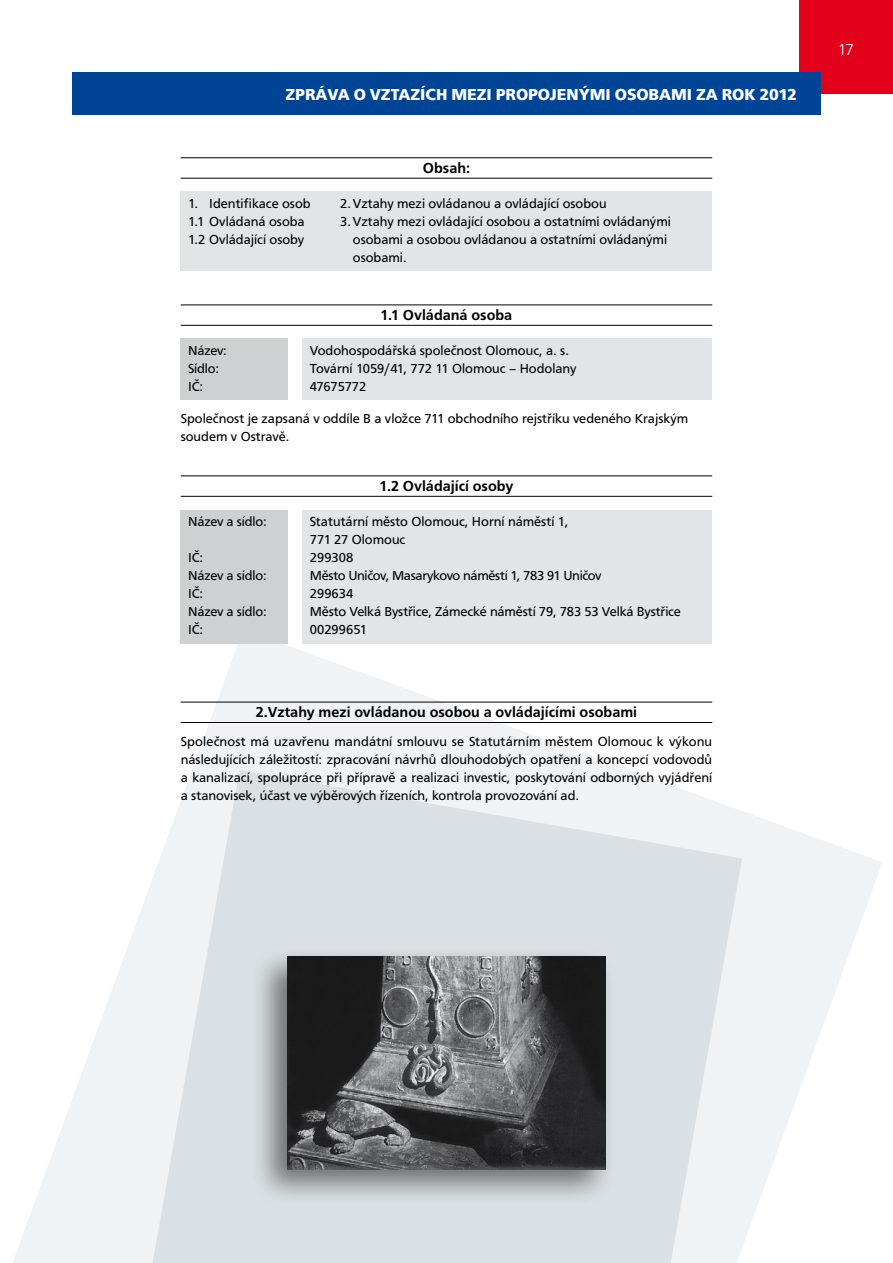
<style>
.page{position:relative;width:893px;height:1263px;background:#fff}
.page>*{position:absolute;margin:0;border:0;box-sizing:border-box;transform-origin:0 0}
.t1{font:700 16.5px "Frutus TEE";letter-spacing:-.005em;color:#fff}
.t2{font:16.5px "Frutus TEE Ligh";color:#fff}
.t3{font:500 15px "Frutus TEE";color:#000}
.t4{font:13.5px/18px "Frutus TEE";color:#000}
</style>
<div class="page">
<svg style="left:13px;top:629px;width:869px;height:634px"></svg>
<svg style="left:153px;top:770px;width:589px;height:493px;fill:#dae0e3"></svg>
<div style="left:249px;top:944px;width:376px;height:270px;background:#000;opacity:.5"></div>
<img style="left:287px;top:957px;width:319px;height:212px">
<div style="left:799px;top:0;width:94px;height:94px;background:#e2001a"></div>
<div style="left:181px;top:192px;width:531px;height:79px;background:#e3e4e5"></div>
<hr style="left:181px;top:157px;width:531px;height:1px;background:#000">
<hr style="left:181px;top:178px;width:531px;height:1px;background:#000">
<hr style="left:181px;top:304px;width:531px;height:1px;background:#000">
<hr style="left:181px;top:325px;width:531px;height:1px;background:#000">
<hr style="left:181px;top:475px;width:531px;height:1px;background:#000">
<hr style="left:181px;top:496px;width:531px;height:1px;background:#000">
<div style="left:303px;top:339px;width:409px;height:61px;background:#e3e4e5"></div>
<div style="left:181px;top:339px;width:107px;height:61px;background:#cfd0d2"></div>
<div style="left:303px;top:510px;width:409px;height:134px;background:#e3e4e5"></div>
<div style="left:181px;top:510px;width:107px;height:134px;background:#cfd0d2"></div>
<hr style="left:181px;top:702px;width:531px;height:1px;background:#000">
<hr style="left:181px;top:722px;width:531px;height:1px;background:#000">
<div style="left:72px;top:72px;width:749px;height:43px;background:#004595"></div>
<p class="t1" style="left:286px;top:85px;width:513px">ZPRÁVA O VZTAZÍCH MEZI PROPOJENÝMI OSOBAMI ZA ROK 2012</p>
<p class="t3" style="left:423px;top:159px;width:49px">Obsah:</p>
<p class="t4" style="left:188px;top:195px;width:124px">1. Identifikace osob<br>1.1 Ovládaná osoba<br>1.2 Ovládající osoby</p>
<p class="t4" style="left:340px;top:195px;width:268px">2.Vztahy mezi ovládanou a ovládající osobou</p>
<p class="t4" style="left:340px;top:213px;width:332px">3.Vztahy mezi ovládající osobou a ostatními ovládanými</p>
<p class="t4" style="left:353px;top:231px;width:316px">osobami a osobou ovládanou a ostatními ovládanými</p>
<p class="t4" style="left:353px;top:249px;width:55px">osobami.</p>
<p class="t3" style="left:381px;top:307px;width:133px">1.1 Ovládaná osoba</p>
<p class="t4" style="left:188px;top:342px;width:40px">Název:<br>Sídlo:<br>IČ:</p>
<p class="t4" style="left:310px;top:342px;width:268px">Vodohospodářská společnost Olomouc, a. s.<br>Tovární 1059/41, 772 11 Olomouc – Hodolany<br>47675772</p>
<p class="t4" style="left:181px;top:409px;width:509px">Společnost je zapsaná v oddíle B a vložce 711 obchodního rejstříku vedeného Krajským soudem v Ostravě.</p>
<p class="t4" style="left:188px;top:513px;width:80px">Název a sídlo:</p>
<p class="t4" style="left:188px;top:549px;width:80px">IČ:<br>Název a sídlo:<br>IČ:<br>Název a sídlo:<br>IČ:</p>
<p class="t3" style="left:380px;top:478px;width:135px">1.2 Ovládající osoby</p>
<p class="t4" style="left:310px;top:513px;width:373px">Statutární město Olomouc, Horní náměstí 1,<br>771 27 Olomouc<br>299308<br>Město Uničov, Masarykovo náměstí 1, 783 91 Uničov<br>299634<br>Město Velká Bystřice, Zámecké náměstí 79, 783 53 Velká Bystřice<br>00299651</p>
<p class="t3" style="left:256px;top:704px;width:383px">2.Vztahy mezi ovládanou osobou a ovládajícími osobami</p>
<p class="t4" style="left:181px;top:733px;width:533px;text-align:justify">Společnost má uzavřenu mandátní smlouvu se Statutárním městem Olomouc k výkonu následujících záležitostí: zpracování návrhů dlouhodobých opatření a koncepcí vodovodů a kanalizací, spolupráce při přípravě a realizaci investic, poskytování odborných vyjádření a stanovisek, účast ve výběrových řízeních, kontrola provozování ad.</p>
<p class="t2" style="left:838px;top:41px;width:18px">17</p>
</div>
